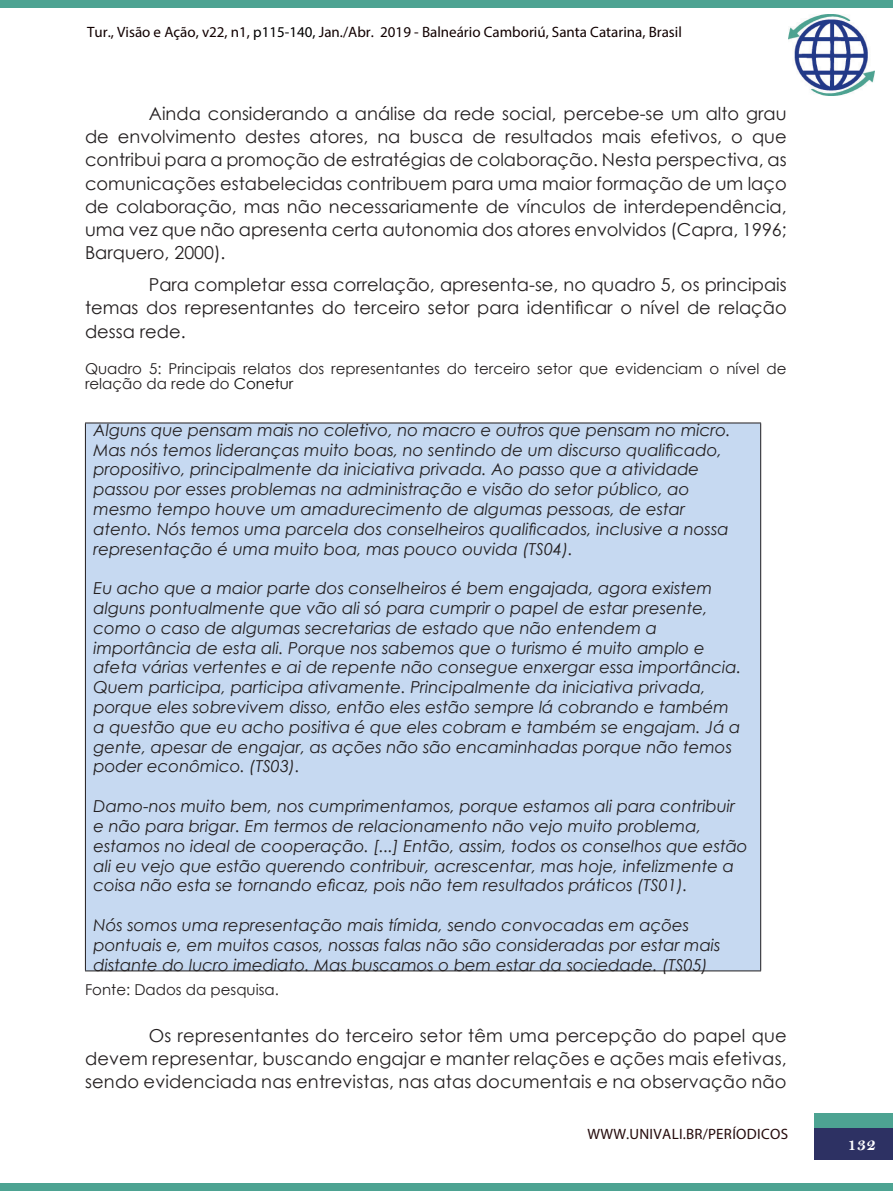
<style>
.page{position:relative;width:893px;height:1191px;background:#fff}
.page>*{position:absolute;margin:0;border:0;box-sizing:border-box;transform-origin:0 0}
.t1{font:18px "Bell MT Bold";color:#fff}
.TEXTO{font:17.85px/23.2px "Century Gothic";color:#231f20;text-align:justify}
.t2{font:italic 16.5px/19.8px "Century Gothic";color:#231f20}
.Chamada_Tabela{font:15px/15px "Century Gothic";color:#231f20}
.t3{font:15px "Myriad Pro";color:#100}
.RESUMO{font:15px "Myriad Pro";letter-spacing:.02em;color:#240a0b}
.Legenda_Tabela{font:15px "Century Gothic";color:#231f20}
.s1{color:#000}
.s2{color:#101010}
</style>
<div class="page">
<div style="left:814px;top:1128px;width:79px;height:31px;background:#2d3163"></div>
<img style="left:788px;top:14px;width:86px;height:82px">
<div style="left:814px;top:1113px;width:79px;height:15px;background:#4da392"></div>
<div style="left:0;top:1183px;width:893px;height:8px;background:#4da392"></div>
<div style="left:0;top:0;width:893px;height:7px;background:#4da392"></div>
<div style="left:85px;top:423px;width:676px;height:548px;background:#c6d9f1"></div>
<hr style="left:85px;top:422px;width:676px;height:1px;background:#231f20">
<hr style="left:85px;top:423px;width:1px;height:547px;background:#231f20">
<hr style="left:760px;top:423px;width:1px;height:547px;background:#231f20">
<hr style="left:85px;top:970px;width:676px;height:1px;background:#231f20">
<p class="t3" style="left:87px;top:22px;width:596px">Tur., Visão e Ação, v22, n1, <span class="s1">p115-140,</span> Jan./Abr. 2019 - Balneário Camboriú, Santa Catarina, Brasil</p>
<p class="TEXTO" style="left:85px;top:101px;width:703px;text-indent:64px">Ainda considerando a análise da rede social, percebe-se um alto grau de envolvimento destes atores, na busca de resultados mais efetivos, o que contribui para a promoção de estratégias de colaboração. Nesta perspectiva, as comunicações estabelecidas contribuem para uma maior formação de um laço de colaboração, mas não necessariamente de vínculos de interdependência, uma vez que não apresenta certa autonomia dos atores envolvidos (Capra, 1996; Barquero, 2000).</p>
<p class="TEXTO" style="left:85px;top:273px;width:703px;text-indent:64px">Para completar essa correlação, apresenta-se, no quadro 5, os principais temas dos representantes do terceiro setor para identificar o nível de relação dessa rede.</p>
<p class="Chamada_Tabela" style="left:85px;top:361px;width:703px">Quadro 5: Principais relatos dos representantes do terceiro setor que evidenciam o nível de relação da rede do <span class="s2">Conetur</span></p>
<p class="t2" style="left:94px;top:419px;width:639px">Alguns que pensam mais no coletivo, no macro e outros que pensam no micro.<br>Mas nós temos lideranças muito boas, no sentindo de um discurso qualificado, propositivo, principalmente da iniciativa privada. Ao passo que a atividade passou por esses problemas na administração e visão do setor público, ao mesmo tempo houve um amadurecimento de algumas pessoas, de estar atento. Nós temos uma parcela dos conselheiros qualificados, inclusive a nossa representação é uma muito boa, mas pouco ouvida (TS04).</p>
<p class="t2" style="left:94px;top:578px;width:649px">Eu acho que a maior parte dos conselheiros é bem engajada, agora existem alguns pontualmente que vão ali só para cumprir o papel de estar presente, como o caso de algumas secretarias de estado que não entendem a importância de esta ali. Porque nos sabemos que o turismo é muito amplo e afeta várias vertentes e ai de repente não consegue enxergar essa importância.<br>Quem participa, participa ativamente. Principalmente da iniciativa privada, porque eles sobrevivem disso, então eles estão sempre lá cobrando e também a questão que eu acho positiva é que eles cobram e também se engajam. Já a gente, apesar de engajar, as ações não são encaminhadas porque não temos poder econômico. (TS03).</p>
<p class="t2" style="left:94px;top:796px;width:656px">Damo-nos muito bem, nos cumprimentamos, porque estamos ali para contribuir e não para brigar. Em termos de relacionamento não vejo muito problema, estamos no ideal de cooperação. [...] Então, assim, todos os conselhos que estão ali eu vejo que estão querendo contribuir, acrescentar, mas hoje, infelizmente a coisa não esta se tornando eficaz, pois não tem resultados práticos (TS01).</p>
<p class="t2" style="left:94px;top:914px;width:629px">Nós somos uma representação mais tímida, sendo convocadas em ações pontuais e, em muitos casos, nossas falas não são consideradas por estar mais distante do lucro imediato. Mas buscamos o bem estar da sociedade. (TS05)</p>
<p class="Legenda_Tabela" style="left:85px;top:979px;width:195px">Fonte: Dados da pesquisa.</p>
<p class="TEXTO" style="left:85px;top:1023px;width:703px;text-indent:64px">Os representantes do terceiro setor têm uma percepção do papel que devem representar, buscando engajar e manter relações e ações mais efetivas, sendo evidenciada nas entrevistas, nas atas documentais e na observação não</p>
<p class="RESUMO" style="left:587px;top:1124px;width:202px">WWW.UNIVALI.BR/PERÍODICOS</p>
<p class="t1" style="left:847px;top:1133px;width:30px">132</p>
</div>
